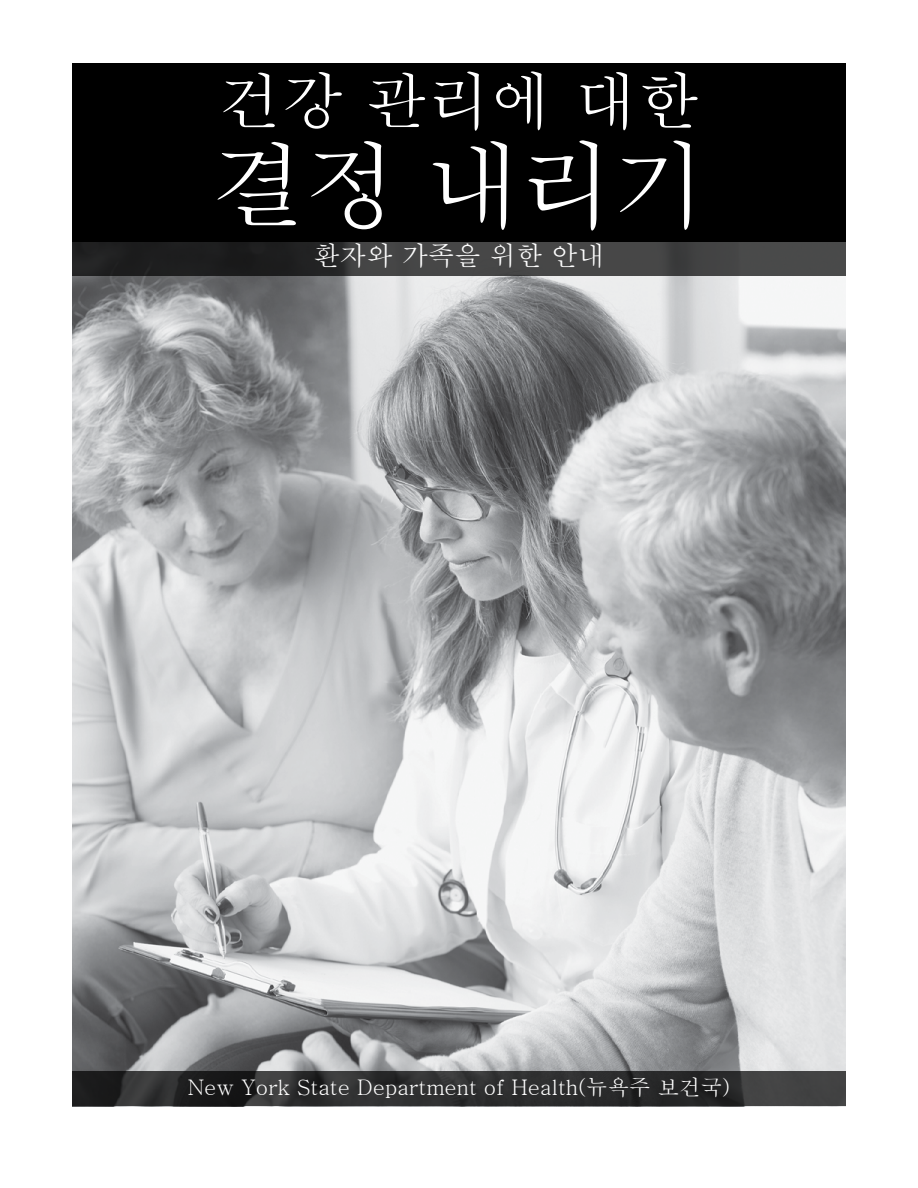
<style>
.page{position:relative;width:918px;height:1188px;background:#fff}
.page>*{position:absolute;margin:0;border:0;box-sizing:border-box;transform-origin:0 0}
.t1{font:95.55px "Batang";color:#fff}
.t2{font:62.7px "Batang";color:#fff}
.t3{font:26.4px "Batang";color:#fff}
.t4{font:21.45px "Batang";color:#fff}
</style>
<div class="page">
<img style="left:72px;top:276px;width:774px;height:795px">
<div style="left:72px;top:63px;width:774px;height:179px;background:#000"></div>
<svg style="left:72px;top:1071px;width:774px;height:35px;background:#2d2d2e"></svg>
<svg style="left:72px;top:242px;width:774px;height:34px;background:#373838"></svg>
<h2 class="t2" style="left:218px;top:70px;width:483px">건강 관리에 대한</h2>
<h1 class="t1" style="left:210px;top:137px;width:499px">결정 내리기</h1>
<p class="t3" style="left:313px;top:243px;width:293px">환자와 가족을 위한 안내</p>
<p class="t4" style="left:188px;top:1076px;width:544px">New York State Department of Health(뉴욕주 보건국)</p>
</div>
